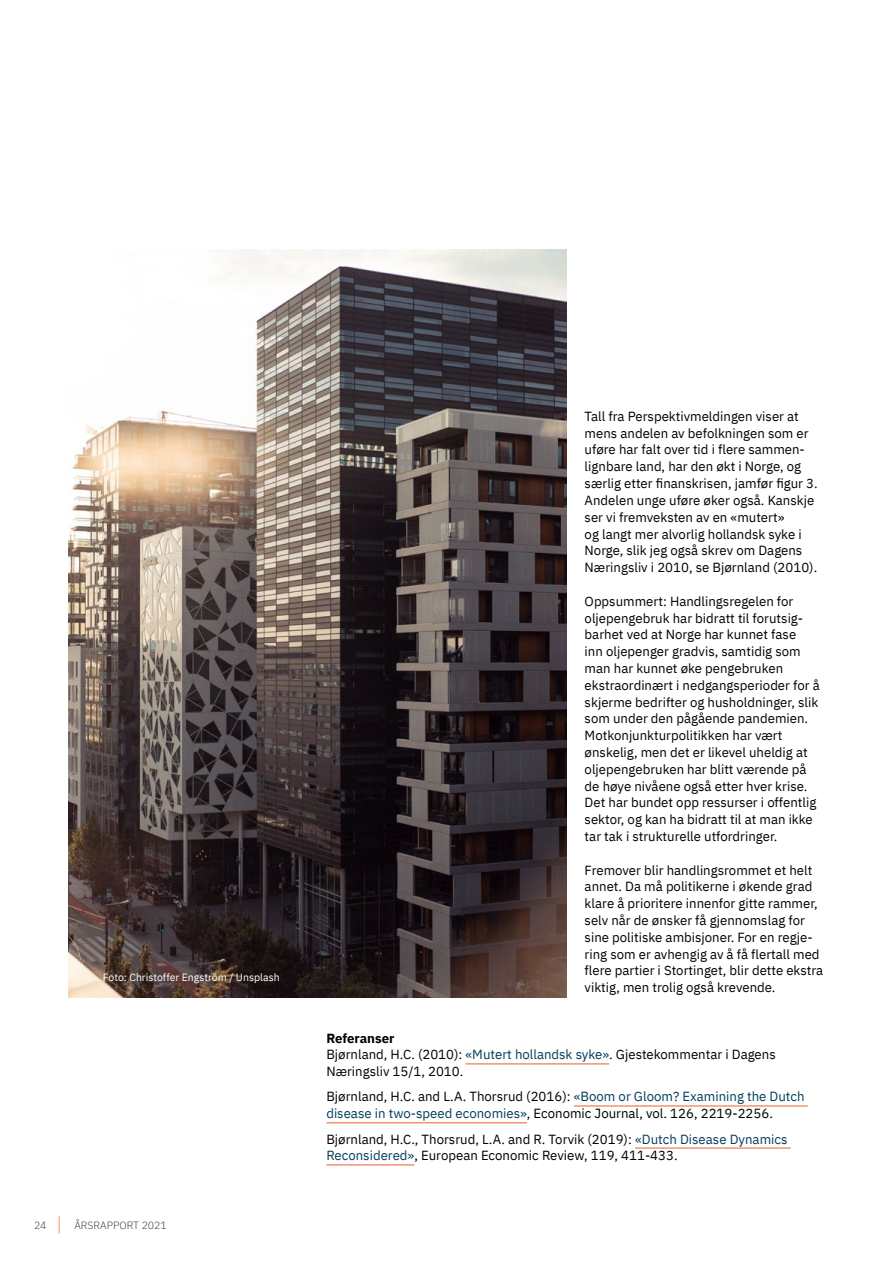
<style>
.page{position:relative;width:893px;height:1263px;background:#fff}
.page>*{position:absolute;margin:0;border:0;box-sizing:border-box;transform-origin:0 0}
.t1{font:13.2px/16.8px "IBM Plex Sans";color:#000}
.t2{font:10.5px "IBM Plex Sans";color:#fff}
.t3{font:300 10.5px "IBM Plex Sans";color:#414042}
.s1{font-weight:700}
.s2{color:#003d5c}
</style>
<div class="page">
<img style="left:68px;top:249px;width:499px;height:748px">
<hr style="left:465px;top:1063px;width:144px;height:1px;background:#f29472">
<hr style="left:574px;top:1105px;width:234px;height:2px;background:#f29472">
<hr style="left:326px;top:1122px;width:201px;height:1px;background:#f29472">
<hr style="left:635px;top:1147px;width:156px;height:2px;background:#f29472">
<hr style="left:326px;top:1164px;width:88px;height:1px;background:#f29472">
<svg style="left:59px;top:1216px;width:1px;height:17px"></svg>
<p class="t2" style="left:103px;top:969px;width:178px">Foto: Christoffer Engström / Unsplash</p>
<p class="t3" style="left:34px;top:1217px;width:14px">24</p>
<p class="t3" style="left:74px;top:1217px;width:94px">ÅRSRAPPORT 2021</p>
<p class="t1" style="left:585px;top:407px;width:235px">Tall fra Perspektivmeldingen viser at mens andelen av befolkningen som er uføre har falt over tid i flere sammen&shy;lignbare land, har den økt i Norge, og særlig etter finanskrisen, jamfør figur 3.<br>Andelen unge uføre øker også. Kanskje ser vi fremveksten av en «mutert»<br>og langt mer alvorlig hollandsk syke i Norge, slik jeg også skrev om Dagens Næringsliv i 2010, se Bjørnland (2010).</p>
<p class="t1" style="left:585px;top:591px;width:237px">Oppsummert: Handlingsregelen for oljepengebruk har bidratt til forutsig&shy;barhet ved at Norge har kunnet fase<br>inn oljepenger gradvis, samtidig som man har kunnet øke pengebruken ekstraordinært i nedgangsperioder for å skjerme bedrifter og husholdninger, slik som under den pågående pandemien.<br>Motkonjunkturpolitikken har vært ønskelig, men det er likevel uheldig at oljepengebruken har blitt værende på de høye nivåene også etter hver krise.<br>Det har bundet opp ressurser i offentlig sektor, og kan ha bidratt til at man ikke tar tak i strukturelle utfordringer.</p>
<p class="t1" style="left:585px;top:860px;width:240px">Fremover blir handlingsrommet et helt annet. Da må politikerne i økende grad klare å prioritere innenfor gitte rammer, selv når de ønsker få gjennomslag for sine politiske ambisjoner. For en regje&shy;ring som er avhengig av å få flertall med flere partier i Stortinget, blir dette ekstra viktig, men trolig også krevende.</p>
<p class="t1" style="left:326px;top:1028px;width:451px"><span class="s1">Referanser<br></span>Bjørnland, H.C. (2010): <span class="s2">«Mutert hollandsk syke»</span>. Gjestekommentar i Dagens<br>Næringsliv 15/1, 2010.</p>
<p class="t1" style="left:326px;top:1087px;width:480px">Bjørnland, H.C. and L.A. Thorsrud (2016): <span class="s2">«Boom or Gloom? Examining the Dutch disease in two-speed economies»</span>, Economic Journal, vol. 126, 2219-2256.</p>
<p class="t1" style="left:326px;top:1129px;width:463px">Bjørnland, H.C., Thorsrud, L.A. and R. Torvik (2019): <span class="s2">«Dutch Disease Dynamics<br>Reconsidered»</span>, European Economic Review, 119, 411-433.</p>
</div>
